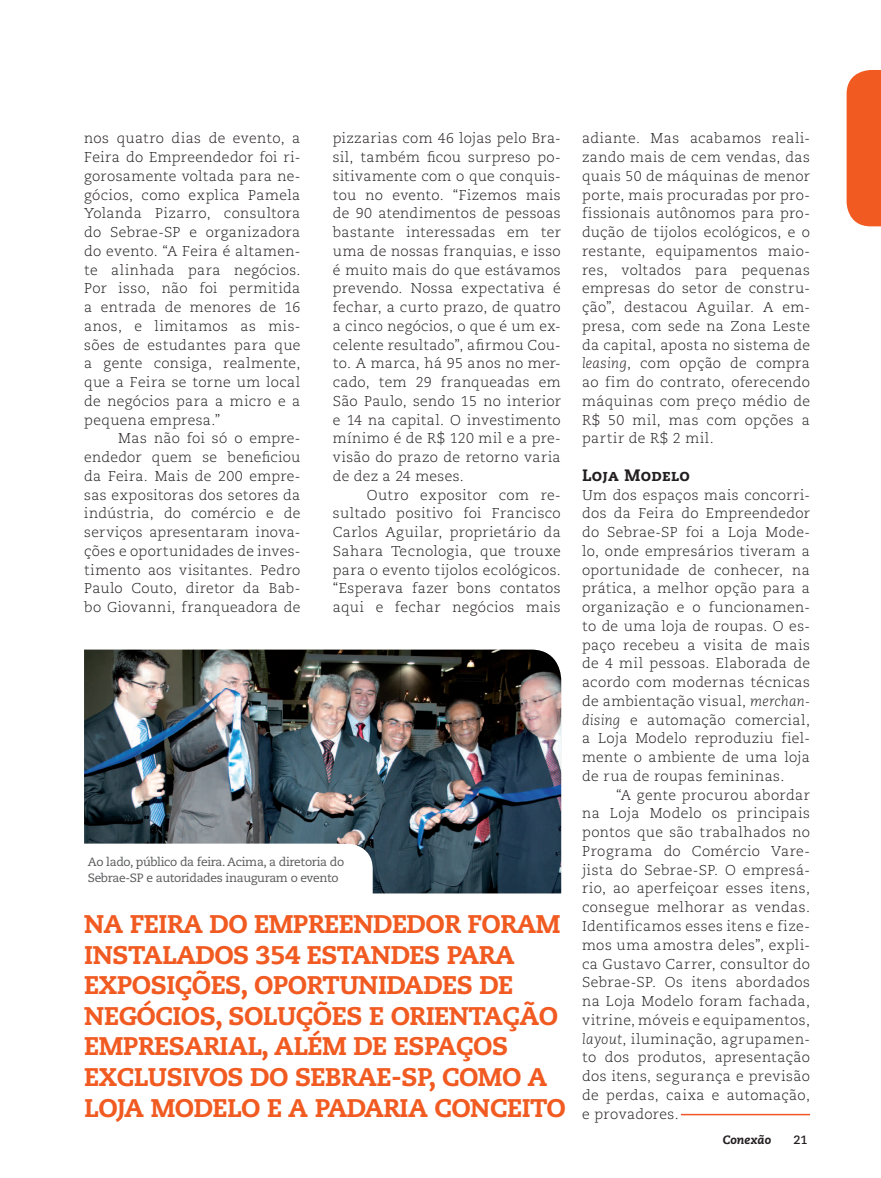
<style>
.page{position:relative;width:881px;height:1178px;background:#fff}
.page>*{position:absolute;margin:0;border:0;box-sizing:border-box;transform-origin:0 0}
.t1{font:800 25.5px/30.6px "Caecilia";letter-spacing:-.02em;color:#f15a21}
.t2{font:16.5px "Caecilia Heavy SC";letter-spacing:.02em;color:#231f20}
.t3{font:300 14.25px/18.8px "Caecilia";letter-spacing:.025em;color:#231f20;text-align:justify}
.t4{font:12px/16.5px "Caecilia";letter-spacing:-.025em;color:#57585a}
.t5{font:italic 800 12px "Caecilia";letter-spacing:.01em;color:#231f20}
.t6{font:700 12px "Caecilia";color:#231f20}
.s1{font-style:italic}
</style>
<div class="page">
<svg style="left:846px;top:70px;width:34px;height:156px;background:#f1632e"></svg>
<hr style="left:680px;top:1114px;width:129px;height:1px;background:#f15526">
<img style="left:84px;top:650px;width:477px;height:243px">
<svg style="left:84px;top:843px;width:288px;height:50px"></svg>
<p class="t3" style="left:84px;top:129px;width:218px">nos quatro dias de evento, a Feira do Empreendedor foi ri&shy;gorosamente voltada para ne&shy;gócios, como explica Pamela Yolanda Pizarro, consultora do Sebrae-SP e organizadora do evento. “A Feira é altamen&shy;te alinhada para negócios.<br>Por isso, não foi permitida a entrada de menores de 16 anos, e limitamos as mis&shy;sões de estudantes para que a gente consiga, realmente, que a Feira se torne um local de negócios para a micro e a pequena empresa.”</p>
<p class="t3" style="left:84px;top:429px;width:218px;text-indent:34px">Mas não foi só o empre&shy;endedor quem se beneficiou da Feira. Mais de 200 empre&shy;sas expositoras dos setores da indústria, do comércio e de serviços apresentaram inova&shy;ções e oportunidades de inves&shy;timento aos visitantes. Pedro Paulo Couto, diretor da Bab&shy;bo Giovanni, franqueadora de</p>
<p class="t3" style="left:333px;top:129px;width:229px">pizzarias com 46 lojas pelo Bra&shy;sil, também ficou surpreso po&shy;sitivamente com o que conquis&shy;tou no evento. “Fizemos mais de 90 atendimentos de pessoas bastante interessadas em ter uma de nossas franquias, e isso é muito mais do que estávamos prevendo. Nossa expectativa é fechar, a curto prazo, de quatro a cinco negócios, o que é um ex&shy;celente resultado”, afirmou Cou&shy;to. A marca, há 95 anos no mer&shy;cado, tem 29 franqueadas em São Paulo, sendo 15 no interior e 14 na capital. O investimento mínimo é de R$ 120 mil e a pre&shy;visão do prazo de retorno varia de dez a 24 meses.</p>
<p class="t3" style="left:333px;top:486px;width:229px;text-indent:34px">Outro expositor com re&shy;sultado positivo foi Francisco Carlos Aguilar, proprietário da Sahara Tecnologia, que trouxe para o evento tijolos ecológicos. “Esperava fazer bons contatos aqui e fechar negócios mais</p>
<p class="t4" style="left:88px;top:853px;width:258px">Ao lado, público da feira. Acima, a diretoria do<br>Sebrae-SP e autoridades inauguram o evento</p>
<h1 class="t1" style="left:84px;top:909px;width:76px">NA FEIRA</h1>
<h1 class="t1" style="left:209px;top:909px;width:63px">DO EMPREENDEDOR</h1>
<h1 class="t1" style="left:84px;top:909px;width:483px;text-indent:383px">FORAM<br>INSTALADOS 354 ESTANDES PARA<br>EXPOSIÇÕES, OPORTUNIDADES DE<br>NEGÓCIOS, SOLUÇÕES E ORIENTAÇÃO<br>EMPRESARIAL, ALÉM DE ESPAÇOS<br>EXCLUSIVOS DO SEBRAE-SP, COMO A<br>LOJA MODELO E A PADARIA CONCEITO</h1>
<p class="t3" style="left:582px;top:129px;width:229px">adiante. Mas acabamos reali&shy;zando mais de cem vendas, das quais 50 de máquinas de menor porte, mais procuradas por pro&shy;fissionais autônomos para pro&shy;dução de tijolos ecológicos, e o restante, equipamentos maio&shy;res, voltados para pequenas empresas do setor de constru&shy;ção”, destacou Aguilar. A em&shy;presa, com sede na Zona Leste da capital, aposta no sistema de <span class="s1">leasing</span>, com opção de compra ao fim do contrato, oferecendo máquinas com preço médio de R$ 50 mil, mas com opções a partir de R$ 2 mil.</p>
<p class="t2" style="left:582px;top:465px;width:109px">Loja Modelo</p>
<p class="t3" style="left:582px;top:486px;width:229px">Um dos espaços mais concorri&shy;dos da Feira do Empreendedor do Sebrae-SP foi a Loja Mode&shy;lo, onde empresários tiveram a oportunidade de conhecer, na prática, a melhor opção para a organização e o funcionamen&shy;to de uma loja de roupas. O es&shy;paço recebeu a visita de mais de 4 mil pessoas. Elaborada de acordo com modernas técnicas de ambientação visual, <span class="s1">merchan&shy;dising</span> e automação comercial, a Loja Modelo reproduziu fiel&shy;mente o ambiente de uma loja de rua de roupas femininas.</p>
<p class="t3" style="left:582px;top:786px;width:229px;text-indent:34px">“A gente procurou abordar na Loja Modelo os principais pontos que são trabalhados no Programa do Comércio Vare&shy;jista do Sebrae-SP. O empresá&shy;rio, ao aperfeiçoar esses itens, consegue melhorar as vendas.<br>Identificamos esses itens e fize&shy;mos uma amostra deles”, expli&shy;ca Gustavo Carrer, consultor do Sebrae-SP. Os itens abordados na Loja Modelo foram fachada, vitrine, móveis e equipamentos, <span class="s1">layout</span>, iluminação, agrupamen&shy;to dos produtos, apresentação dos itens, segurança e previsão de perdas, caixa e automação, e provadores.</p>
<p class="t5" style="left:722px;top:1133px;width:50px">Conexão</p>
<p class="t6" style="left:793px;top:1133px;width:16px">21</p>
</div>
